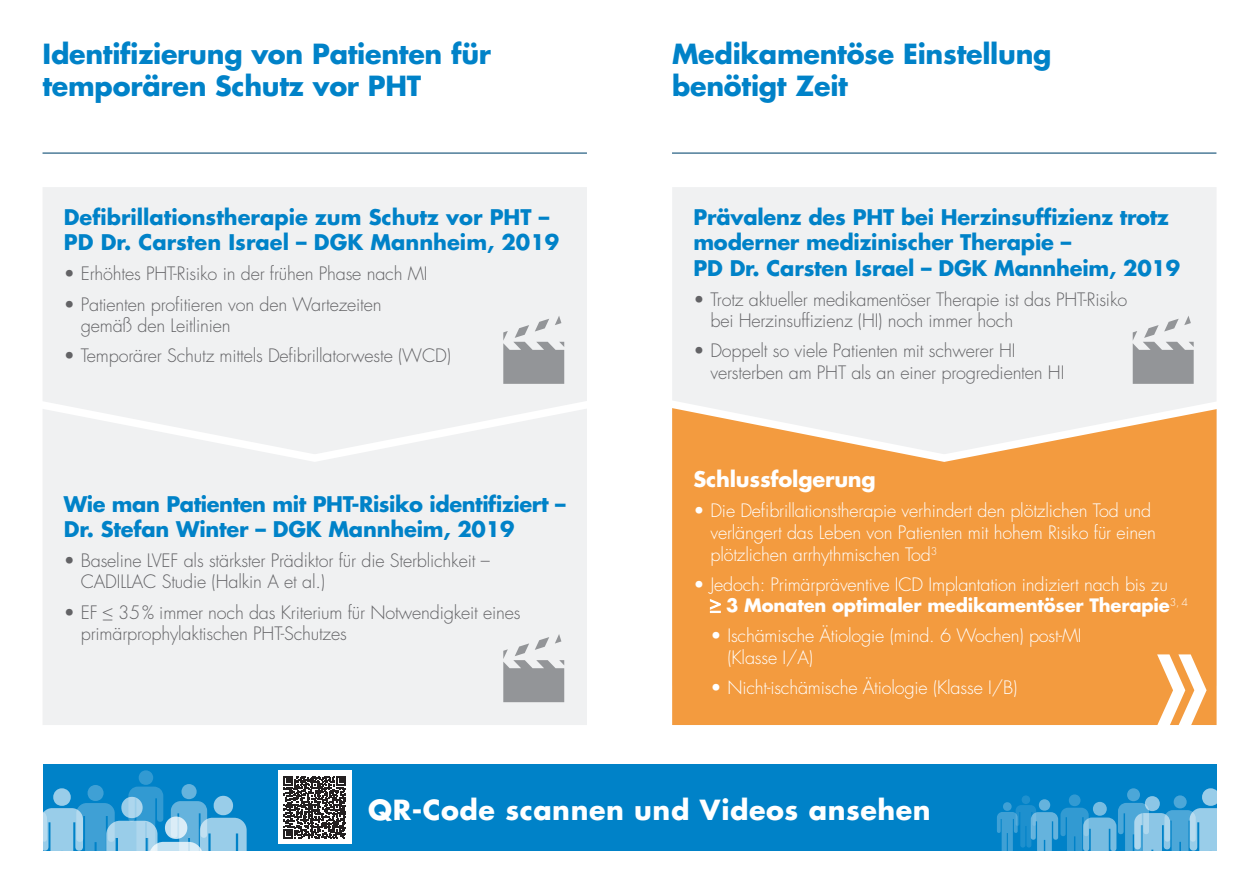
<style>
.page{position:relative;width:1259px;height:893px;background:#fff}
.page>*{position:absolute;margin:0;border:0;box-sizing:border-box;transform-origin:0 0}
.t1{font:700 27px/32.4px "Futura LT";letter-spacing:-.01em;color:#0082c8}
.t2{font:700 27px "Futura LT";letter-spacing:.02em;color:#fff}
.t3{font:700 21px/25.2px "Futura LT";letter-spacing:-.01em;color:#0082c8}
.t4{font:700 21px "Futura LT";letter-spacing:-.01em;color:#fff}
.t5{font:300 18px/21.6px "Futura LT";letter-spacing:-.01em;color:#636366}
.t6{font:300 18px/21.6px "Futura LT";letter-spacing:-.01em;color:#fff}
.s1{font-weight:700}
</style>
<div class="page">
<div style="left:43px;top:187px;width:544px;height:538px;background:#f0f1f2"></div>
<hr style="left:43px;top:153px;width:544px;height:1px;background:#135278">
<svg style="left:43px;top:394px;width:544px;height:72px"></svg>
<svg style="left:503px;top:316px;width:61px;height:68px"></svg>
<svg style="left:503px;top:634px;width:61px;height:68px"></svg>
<div style="left:43px;top:764px;width:1173px;height:86px;background:#0082c8"></div>
<svg style="left:43px;top:770px;width:204px;height:80px"></svg>
<svg style="left:997px;top:788px;width:219px;height:62px"></svg>
<hr style="left:672px;top:153px;width:544px;height:1px;background:#135278">
<div style="left:672px;top:187px;width:544px;height:207px;background:#f0f1f2"></div>
<div style="left:672px;top:466px;width:544px;height:259px;background:#f39b3f"></div>
<svg style="left:672px;top:394px;width:545px;height:72px"></svg>
<svg style="left:1157px;top:654px;width:49px;height:71px"></svg>
<svg style="left:1132px;top:316px;width:61px;height:68px"></svg>
<div style="left:278px;top:770px;width:74px;height:74px;background:#fff"></div>
<svg style="left:283px;top:776px;width:63px;height:63px"></svg>
<h1 class="t1" style="left:43px;top:37px;width:450px">Identifizierung von Patienten für temporären Schutz vor PHT</h1>
<p class="t3" style="left:64px;top:204px;width:497px">Defibrillationstherapie zum Schutz vor PHT –<br>PD Dr. Carsten Israel – DGK Mannheim, 2019</p>
<p class="t5" style="left:64px;top:264px;width:365px">• Erhöhtes PHT-Risiko in der frühen Phase nach MI</p>
<p class="t5" style="left:81px;top:294px;width:302px;text-indent:-17px">• Patienten profitieren von den Wartezeiten gemäß den Leitlinien</p>
<p class="t5" style="left:64px;top:345px;width:389px">• Temporärer Schutz mittels Defibrillatorweste (WCD)</p>
<p class="t3" style="left:64px;top:491px;width:503px">Wie man Patienten mit PHT-Risiko identifiziert –<br>Dr. Stefan Winter – DGK Mannheim, 2019</p>
<p class="t5" style="left:81px;top:550px;width:410px;text-indent:-17px">• Baseline LVEF als stärkster Prädiktor für die Sterblichkeit –<br>CADILLAC Studie (Halkin A et al.)</p>
<p class="t5" style="left:81px;top:602px;width:441px;text-indent:-17px">• EF ≤ 35% immer noch das Kriterium für Notwendigkeit eines primärprophylaktischen PHT-Schutzes</p>
<h1 class="t1" style="left:672px;top:37px;width:381px">Medikamentöse Einstellung benötigt Zeit</h1>
<p class="t3" style="left:693px;top:204px;width:488px">Prävalenz des PHT bei Herzinsuffizienz trotz moderner medizinischer Therapie –<br>PD Dr. Carsten Israel – DGK Mannheim, 2019</p>
<p class="t5" style="left:710px;top:289px;width:418px;text-indent:-17px">• Trotz aktueller medikamentöser Therapie ist das PHT-Risiko bei Herzinsuffizienz (HI) noch immer hoch</p>
<p class="t5" style="left:710px;top:340px;width:355px;text-indent:-17px">• Doppelt so viele Patienten mit schwerer HI versterben am PHT als an einer progredienten HI</p>
<p class="t4" style="left:693px;top:465px;width:184px">Schlussfolgerung</p>
<p class="t6" style="left:710px;top:501px;width:447px;text-indent:-17px">• Die Defibrillationstherapie verhindert den plötzlichen Tod und verlängert das Leben von Patienten mit hohem Risiko für einen plötzlichen arrhythmischen Tod<sup>3</sup></p>
<p class="t6" style="left:710px;top:574px;width:479px;text-indent:-17px">• Jedoch: Primärpräventive ICD Implantation indiziert nach bis zu<br><span class="s1">≥ 3 Monaten optimaler medikamentöser Therapie</span><sup>3,</sup> <sup>4</sup></p>
<p class="t6" style="left:727px;top:626px;width:356px;text-indent:-17px">• Ischämische Ätiologie (mind. 6 Wochen) post-MI (Klasse I/A)</p>
<p class="t6" style="left:710px;top:677px;width:308px">• Nicht-ischämische Ätiologie (Klasse I/B)</p>
<h1 class="t2" style="left:368px;top:792px;width:564px">QR-Code scannen und Videos ansehen</h1>
</div>
